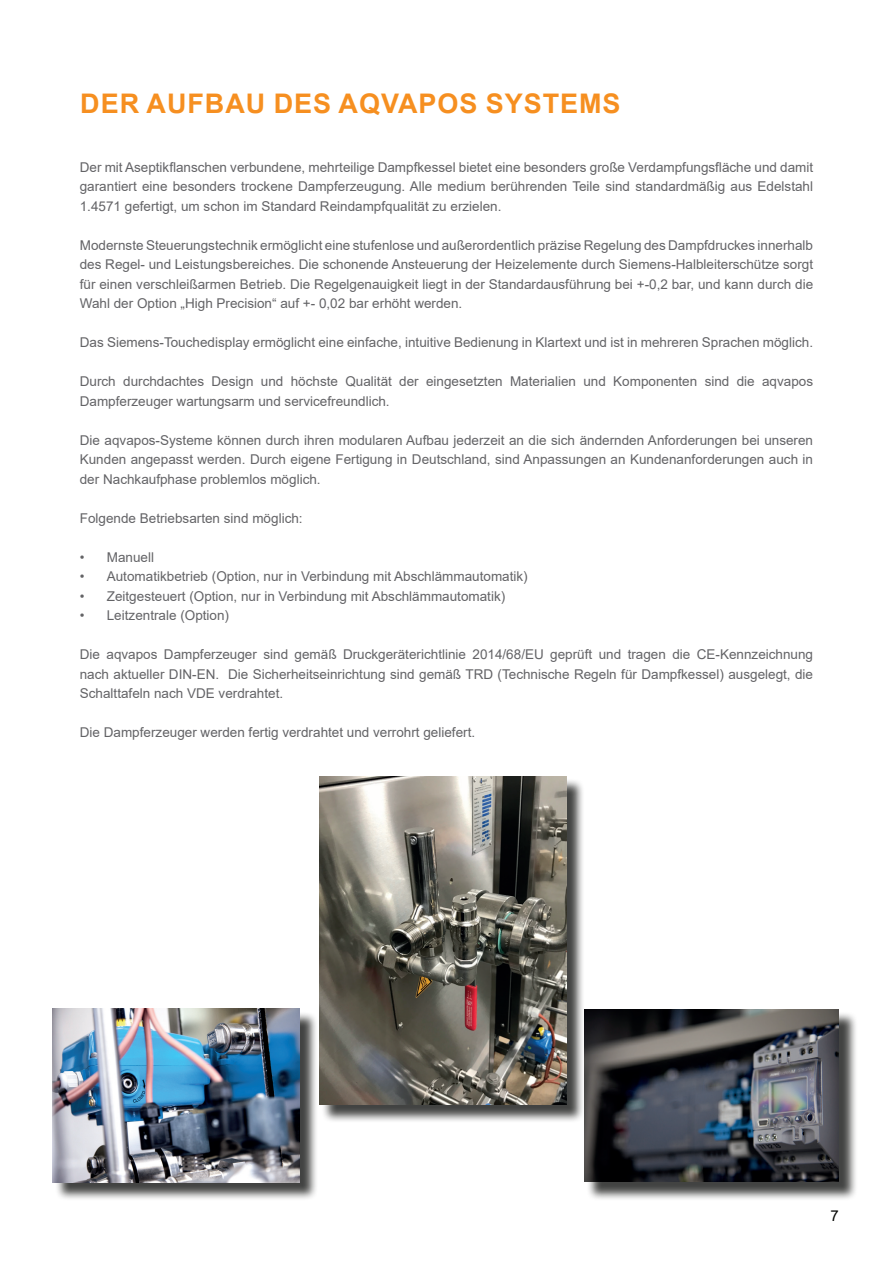
<style>
.page{position:relative;width:893px;height:1263px;background:#fff}
.page>*{position:absolute;margin:0;border:0;box-sizing:border-box;transform-origin:0 0}
.t1{font:700 27px "Arial";letter-spacing:.035em;color:#f68f20}
.t2{font:15px "Arial";color:#040503}
.t3{font:13.5px/19.5px "Arial";color:#636366;text-align:justify}
</style>
<div class="page">
<div style="left:55px;top:1011px;width:263px;height:190px;background:#040503;opacity:.75"></div>
<img style="left:52px;top:1008px;width:248px;height:174px">
<div style="left:586px;top:1011px;width:271px;height:190px;background:#040503;opacity:.75"></div>
<img style="left:584px;top:1009px;width:255px;height:173px">
<div style="left:321px;top:778px;width:264px;height:345px;background:#040503;opacity:.75"></div>
<img style="left:319px;top:776px;width:247px;height:328px">
<h1 class="t1" style="left:80px;top:85px;width:542px">DER AUFBAU DES AQVAPOS SYSTEMS</h1>
<p class="t3" style="left:80px;top:157px;width:735px">Der mit Aseptikflanschen verbundene, mehrteilige Dampfkessel bietet eine besonders große Verdampfungsfläche und damit garantiert eine besonders trockene Dampferzeugung. Alle medium berührenden Teile sind standardmäßig aus Edelstahl 1.4571 gefertigt, um schon im Standard Reindampfqualität zu erzielen.</p>
<p class="t3" style="left:80px;top:235px;width:735px">Modernste Steuerungstechnik ermöglicht eine stufenlose und außerordentlich präzise Regelung des Dampfdruckes innerhalb des Regel- und Leistungsbereiches. Die schonende Ansteuerung der Heizelemente durch Siemens-Halbleiterschütze sorgt für einen verschleißarmen Betrieb. Die Regelgenauigkeit liegt in der Standardausführung bei +-0,2 bar, und kann durch die Wahl der Option „High Precision“ auf +- 0,02 bar erhöht werden.</p>
<p class="t3" style="left:80px;top:332px;width:735px">Das Siemens-Touchedisplay ermöglicht eine einfache, intuitive Bedienung in Klartext und ist in mehreren Sprachen möglich.</p>
<p class="t3" style="left:80px;top:371px;width:735px">Durch durchdachtes Design und höchste Qualität der eingesetzten Materialien und Komponenten sind die aqvapos<br>Dampferzeuger wartungsarm und servicefreundlich.</p>
<p class="t3" style="left:80px;top:430px;width:735px">Die aqvapos-Systeme können durch ihren modularen Aufbau jederzeit an die sich ändernden Anforderungen bei unseren Kunden angepasst werden. Durch eigene Fertigung in Deutschland, sind Anpassungen an Kundenanforderungen auch in der Nachkaufphase problemlos möglich.</p>
<p class="t3" style="left:80px;top:508px;width:224px">Folgende Betriebsarten sind möglich:</p>
<p class="t3" style="left:80px;top:547px;width:76px">• Manuell</p>
<p class="t3" style="left:80px;top:566px;width:449px">• Automatikbetrieb (Option, nur in Verbindung mit Abschlämmautomatik)</p>
<p class="t3" style="left:80px;top:586px;width:427px">• Zeitgesteuert (Option, nur in Verbindung mit Abschlämmautomatik)</p>
<p class="t3" style="left:80px;top:605px;width:151px">• Leitzentrale (Option)</p>
<p class="t3" style="left:80px;top:644px;width:735px">Die aqvapos Dampferzeuger sind gemäß Druckgeräterichtlinie 2014/68/EU geprüft und tragen die CE-Kennzeichnung nach aktueller DIN-EN. Die Sicherheitseinrichtung sind gemäß TRD (Technische Regeln für Dampfkessel) ausgelegt, die Schalttafeln nach VDE verdrahtet.</p>
<p class="t3" style="left:80px;top:722px;width:397px">Die Dampferzeuger werden fertig verdrahtet und verrohrt geliefert.</p>
<p class="t2" style="left:831px;top:1206px;width:10px">7</p>
</div>
